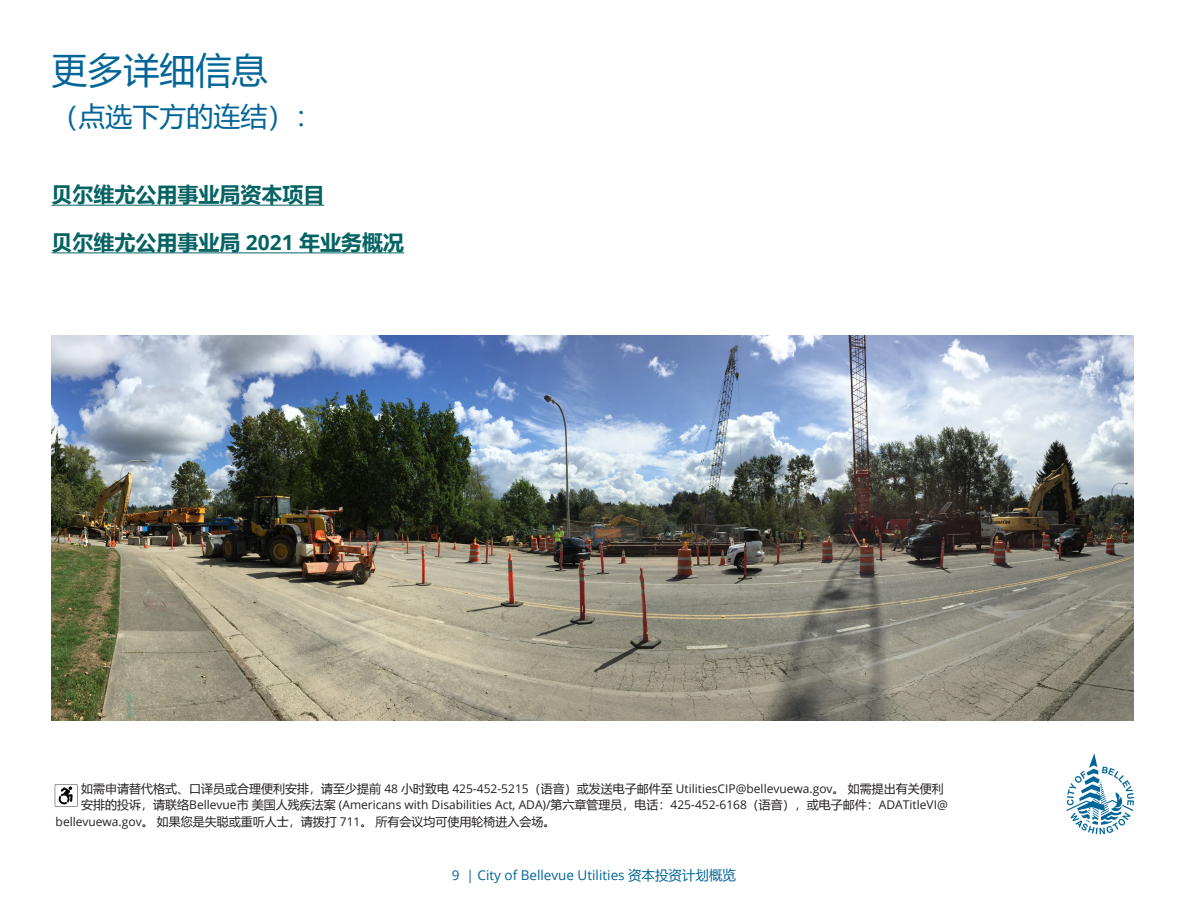
<style>
.page{position:relative;width:1188px;height:918px;background:#fff}
.page>*{position:absolute;margin:0;border:0;box-sizing:border-box;transform-origin:0 0}
.t1{font:36px "Microsoft Ya Hei";color:#026598}
.t2{font:27px "Microsoft Ya Hei";color:#026598}
.t3{font:700 21px "Microsoft Ya Hei";color:#056363}
.t4{font:13.5px "Open Sans";color:#026598}
.text{font:12px "Microsoft Ya Hei";color:#231f20}
.text-2{font:12px "Open Sans";color:#231f20}
.s1{font-family:"Open Sans"}
.s2{font-family:"Microsoft Ya Hei"}
</style>
<div class="page">
<hr style="left:51px;top:205px;width:273px;height:1px;background:#056363">
<hr style="left:51px;top:253px;width:353px;height:1px;background:#056363">
<svg style="left:54px;top:784px;width:1px;height:22px"></svg>
<svg style="left:55px;top:784px;width:23px;height:23px"></svg>
<svg style="left:1066px;top:753px;width:68px;height:81px"></svg>
<img style="left:51px;top:335px;width:1083px;height:386px">
<h2 class="t1" style="left:51px;top:45px;width:217px">更多详细信息</h2>
<h2 class="t2" style="left:51px;top:98px;width:271px">（点选下方的连结）：</h2>
<h3 class="t3" style="left:51px;top:180px;width:274px">贝尔维尤公用事业局资本项目</h3>
<h3 class="t3" style="left:51px;top:228px;width:354px">贝尔维尤公用事业局 <span class="s1">2021</span> 年业务概况</h3>
<p class="text" style="left:81px;top:780px;width:864px">如需申请替代格式、口译员或合理便利安排，请至少提前 <span class="s1">48</span> 小时致电 <span class="s1">425-452-5215</span>（语音）或发送电子邮件至 <span class="s1">UtilitiesCIP@bellevuewa.gov</span>。如需提出有关便利</p>
<p class="text-2" style="left:81px;top:797px;width:868px"><span class="s2">安排的投诉，请联络</span>Bellevue<span class="s2">市美国人残疾法案</span> (Americans with Disabilities Act, ADA)/<span class="s2">第六章管理员，电话：</span>425-452-6168<span class="s2">（语音），或电子邮件：</span>ADATitleVI@</p>
<p class="text" style="left:56px;top:813px;width:501px"><span class="s1">bellevuewa.gov</span>。如果您是失聪或重听人士，请拨打 <span class="s1">711</span>。所有会议均可使用轮椅进入会场。</p>
<p class="t4" style="left:452px;top:866px;width:286px">9 | City of Bellevue Utilities <span class="s2">资本投资计划概览</span></p>
</div>
